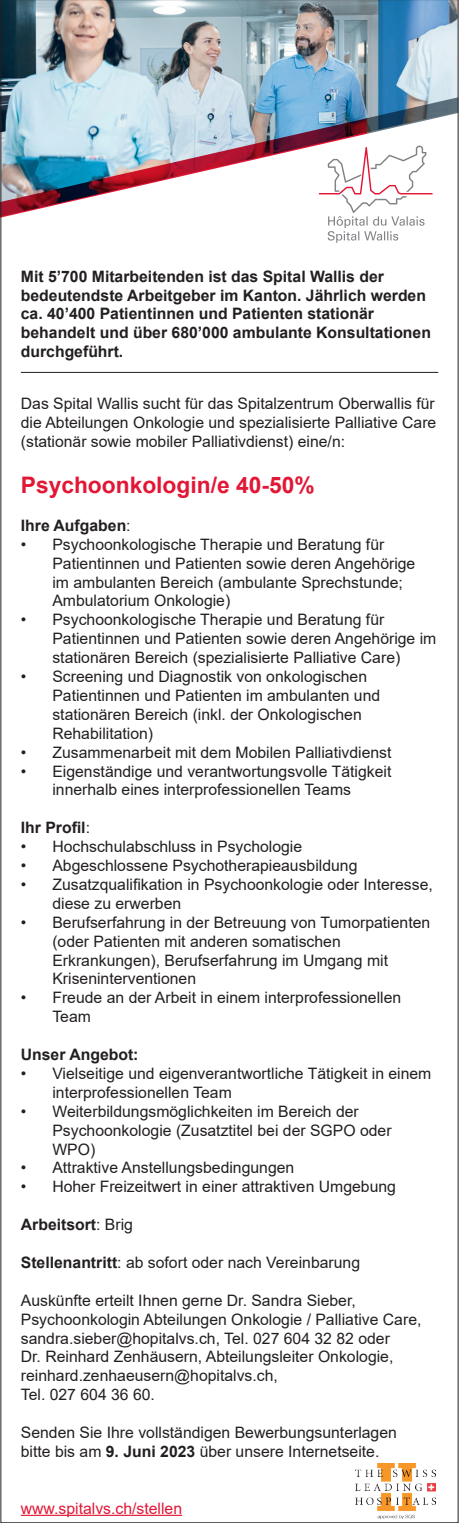
<style>
.page{position:relative;width:459px;height:1523px;background:#fff}
.page>*{position:absolute;margin:0;border:0;box-sizing:border-box;transform-origin:0 0}
.t1{font:700 22.75px "Arial";color:#e21736}
.t2{font:15.75px/18.9px "Arial";color:#231f20}
.t3{font:700 15.75px/18.9px "Arial";color:#231f20}
.t4{font:15.75px "Arial";color:#e21736}
.s1{font-weight:400}
.s2{font-weight:700}
</style>
<div class="page">
<hr style="left:21px;top:1515px;width:161px;height:1px;background:#e21736">
<hr style="left:21px;top:372px;width:417px;height:1px;background:#231f20">
<img style="left:0;top:0;width:456px;height:195px">
<svg style="left:366px;top:97px;width:90px;height:37px"></svg>
<img style="left:0;top:118px;width:366px;height:100px">
<svg style="left:318px;top:146px;width:114px;height:97px"></svg>
<img style="left:355px;top:1463px;width:79px;height:55px">
<p class="t3" style="left:21px;top:267px;width:411px">Mit 5’700 Mitarbeitenden ist das Spital Wallis der bedeutendste Arbeitgeber im Kanton. Jährlich werden ca. 40’400 Patientinnen und Patienten stationär behandelt und über 680’000 ambulante Konsultationen durchgeführt.</p>
<p class="t2" style="left:21px;top:394px;width:416px;text-align:justify">Das Spital Wallis sucht für das Spitalzentrum Oberwallis für die Abteilungen Onkologie und spezialisierte Palliative Care (stationär sowie mobiler Palliativdienst) eine/n:</p>
<h1 class="t1" style="left:21px;top:469px;width:295px">Psychoonkologin/e 40-50%</h1>
<p class="t3" style="left:21px;top:516px;width:111px">Ihre Aufgaben<span class="s1">:</span></p>
<p class="t2" style="left:52px;top:535px;width:364px;text-indent:-32px">• Psychoonkologische Therapie und Beratung für Patientinnen und Patienten sowie deren Angehörige im ambulanten Bereich (ambulante Sprechstunde; Ambulatorium Onkologie)</p>
<p class="t2" style="left:52px;top:610px;width:385px;text-indent:-32px">• Psychoonkologische Therapie und Beratung für<br>Patientinnen und Patienten sowie deren Angehörige im stationären Bereich (spezialisierte Palliative Care)</p>
<p class="t2" style="left:52px;top:667px;width:329px;text-indent:-32px">• Screening und Diagnostik von onkologischen Patientinnen und Patienten im ambulanten und stationären Bereich (inkl. der Onkologischen Rehabilitation)</p>
<p class="t2" style="left:21px;top:743px;width:372px">• Zusammenarbeit mit dem Mobilen Palliativdienst</p>
<p class="t2" style="left:21px;top:761px;width:372px;text-align:center">• Eigenständige und verantwortungsvolle Tätigkeit innerhalb eines interprofessionellen Teams</p>
<p class="t3" style="left:21px;top:818px;width:71px">Ihr Profil<span class="s1">:</span></p>
<p class="t2" style="left:21px;top:837px;width:282px">• Hochschulabschluss in Psychologie</p>
<p class="t2" style="left:21px;top:856px;width:338px">• Abgeschlossene Psychotherapieausbildung</p>
<p class="t2" style="left:52px;top:875px;width:381px;text-indent:-32px">• Zusatzqualifikation in Psychoonkologie oder Interesse, diese zu erwerben</p>
<p class="t2" style="left:52px;top:913px;width:379px;text-indent:-32px">• Berufserfahrung in der Betreuung von Tumorpatienten (oder Patienten mit anderen somatischen Erkrankungen), Berufserfahrung im Umgang mit Kriseninterventionen</p>
<p class="t2" style="left:52px;top:988px;width:350px;text-indent:-32px">• Freude an der Arbeit in einem interprofessionellen<br>Team</p>
<p class="t3" style="left:21px;top:1045px;width:119px">Unser Angebot:</p>
<p class="t2" style="left:52px;top:1064px;width:380px;text-indent:-32px">• Vielseitige und eigenverantwortliche Tätigkeit in einem interprofessionellen Team</p>
<p class="t2" style="left:52px;top:1102px;width:340px;text-indent:-32px">• Weiterbildungsmöglichkeiten im Bereich der<br>Psychoonkologie (Zusatztitel bei der SGPO oder<br>WPO)</p>
<p class="t2" style="left:21px;top:1158px;width:275px">• Attraktive Anstellungsbedingungen</p>
<p class="t2" style="left:21px;top:1177px;width:376px">• Hoher Freizeitwert in einer attraktiven Umgebung</p>
<p class="t3" style="left:21px;top:1215px;width:114px">Arbeitsort<span class="s1">: Brig</span></p>
<p class="t2" style="left:21px;top:1253px;width:340px"><span class="s2">Stellenantritt</span>: ab sofort oder nach Vereinbarung</p>
<p class="t2" style="left:21px;top:1291px;width:402px">Auskünfte erteilt Ihnen gerne Dr. Sandra Sieber, Psychoonkologin Abteilungen Onkologie / Palliative Care, sandra.sieber@hopitalvs.ch, Tel. 027 604 32 82 oder<br>Dr. Reinhard Zenhäusern, Abteilungsleiter Onkologie, reinhard.zenhaeusern@hopitalvs.ch,<br>Tel. 027 604 36 60.</p>
<p class="t2" style="left:21px;top:1423px;width:377px">Senden Sie Ihre vollständigen Bewerbungsunterlagen bitte bis am <span class="s2">9. Juni 2023</span> über unsere Internetseite.</p>
<p class="t4" style="left:21px;top:1497px;width:163px">www.spitalvs.ch/stellen</p>
</div>
